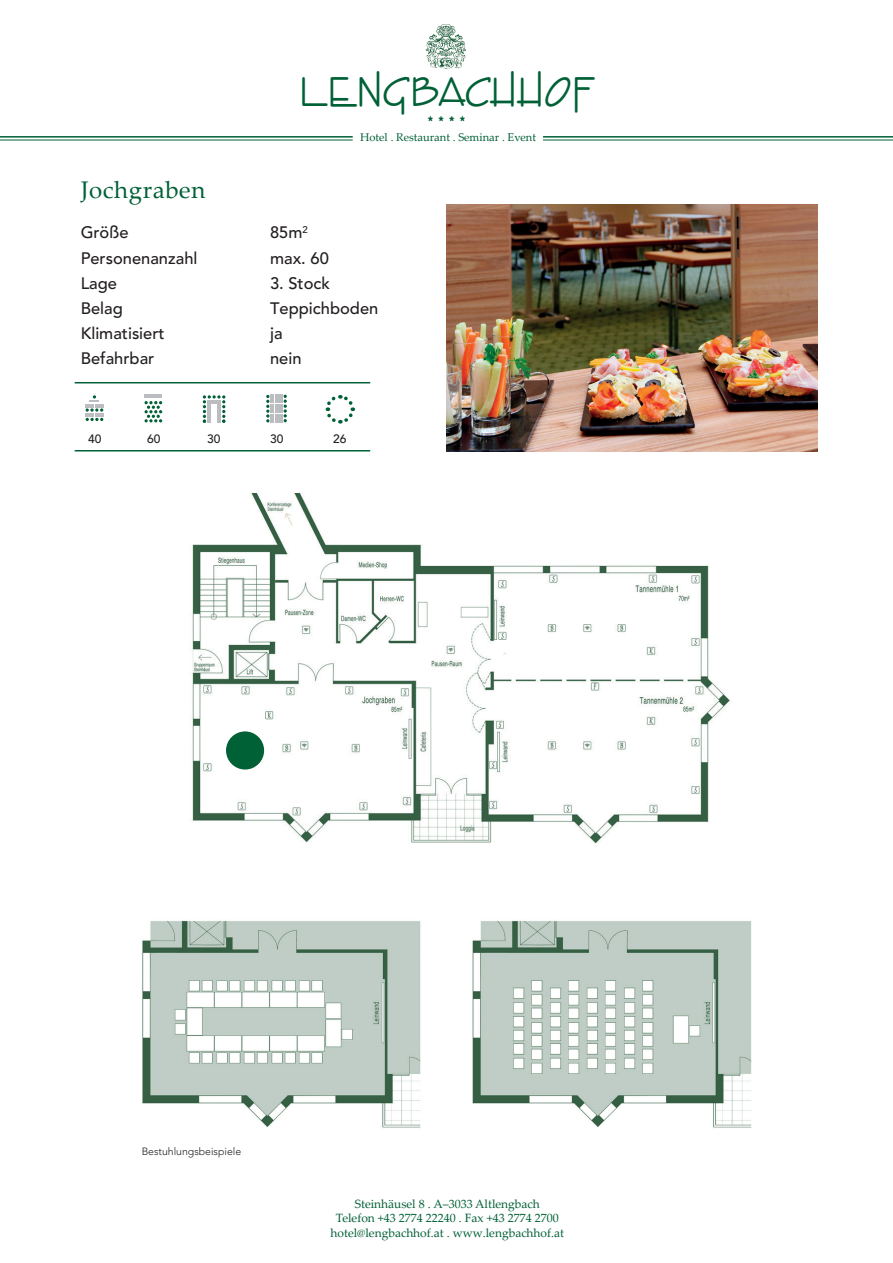
<style>
.page{position:relative;width:893px;height:1263px;background:#fff}
.page>*{position:absolute;margin:0;border:0;box-sizing:border-box;transform-origin:0 0}
.t1{font:43.05px "Enviro";color:#006036}
.t2{font:24px "Palatino Linotype";letter-spacing:.025em;color:#006036}
.t3{font:500 16.5px "Avenir";color:#231f20}
.t4{font:700 12.9px "Berlin Sans FB Demi";color:#006036}
.t5{font:12px/14.4px "Palatino Linotype";color:#006036;text-align:center}
.t6{font:500 12px "Avenir";color:#231f20}
.t7{font:11.25px "Palatino Linotype";color:#006036}
.t8{font:300 10.5px "Avenir";color:#231f20}
</style>
<div class="page">
<img style="left:425px;top:24px;width:41px;height:45px">
<hr style="left:0;top:136px;width:353px;height:2px;background:#006036">
<hr style="left:0;top:140px;width:353px;height:1px;background:#006036">
<hr style="left:543px;top:136px;width:350px;height:2px;background:#006036">
<hr style="left:543px;top:140px;width:350px;height:1px;background:#006036">
<svg style="left:86px;top:395px;width:17px;height:26px"></svg>
<svg style="left:203px;top:395px;width:22px;height:28px"></svg>
<hr style="left:208px;top:400px;width:3px;height:23px;background:#bcbdc0">
<hr style="left:144px;top:394px;width:18px;height:3px;background:#bcbdc0">
<svg style="left:144px;top:401px;width:18px;height:21px"></svg>
<svg style="left:266px;top:395px;width:21px;height:27px"></svg>
<svg style="left:325px;top:395px;width:31px;height:29px"></svg>
<img style="left:446px;top:204px;width:372px;height:248px">
<hr style="left:75px;top:382px;width:295px;height:1px;background:#006036">
<hr style="left:75px;top:450px;width:295px;height:1px;background:#006036">
<img style="left:192px;top:493px;width:538px;height:351px">
<div style="left:226px;top:731px;width:38px;height:38px;background:#006036;border-radius:50%"></div>
<img style="left:142px;top:920px;width:279px;height:208px">
<img style="left:472px;top:920px;width:280px;height:208px">
<h1 class="t1" style="left:299px;top:69px;width:296px">LENGBACHHOF</h1>
<p class="t4" style="left:428px;top:113px;width:39px">****</p>
<p class="t7" style="left:360px;top:129px;width:177px">Hotel . Restaurant . Seminar . Event</p>
<h2 class="t2" style="left:81px;top:173px;width:126px">Jochgraben</h2>
<h3 class="t3" style="left:81px;top:223px;width:49px">Größe</h3>
<h3 class="t3" style="left:270px;top:223px;width:39px">85m<sup>2</sup></h3>
<h3 class="t3" style="left:81px;top:248px;width:118px">Personenanzahl</h3>
<h3 class="t3" style="left:270px;top:248px;width:60px">max. 60</h3>
<h3 class="t3" style="left:81px;top:273px;width:38px">Lage</h3>
<h3 class="t3" style="left:270px;top:273px;width:61px">3. Stock</h3>
<h3 class="t3" style="left:81px;top:299px;width:44px">Belag</h3>
<h3 class="t3" style="left:270px;top:299px;width:110px">Teppichboden</h3>
<h3 class="t3" style="left:81px;top:324px;width:85px">Klimatisiert</h3>
<h3 class="t3" style="left:270px;top:324px;width:14px">ja</h3>
<h3 class="t3" style="left:81px;top:349px;width:75px">Befahrbar</h3>
<h3 class="t3" style="left:270px;top:349px;width:33px">nein</h3>
<p class="t6" style="left:88px;top:432px;width:15px">40</p>
<p class="t6" style="left:147px;top:432px;width:15px">60</p>
<p class="t6" style="left:207px;top:432px;width:15px">30</p>
<p class="t6" style="left:270px;top:432px;width:15px">30</p>
<p class="t6" style="left:333px;top:432px;width:15px">26</p>
<p class="t8" style="left:142px;top:1145px;width:101px">Bestuhlungsbeispiele</p>
<p class="t5" style="left:331px;top:1196px;width:235px">Steinhäusel 8 . A–3033 Altlengbach<br>Telefon +43 2774 22240 . Fax +43 2774 2700 hotel@lengbachhof.at . www.lengbachhof.at</p>
</div>
